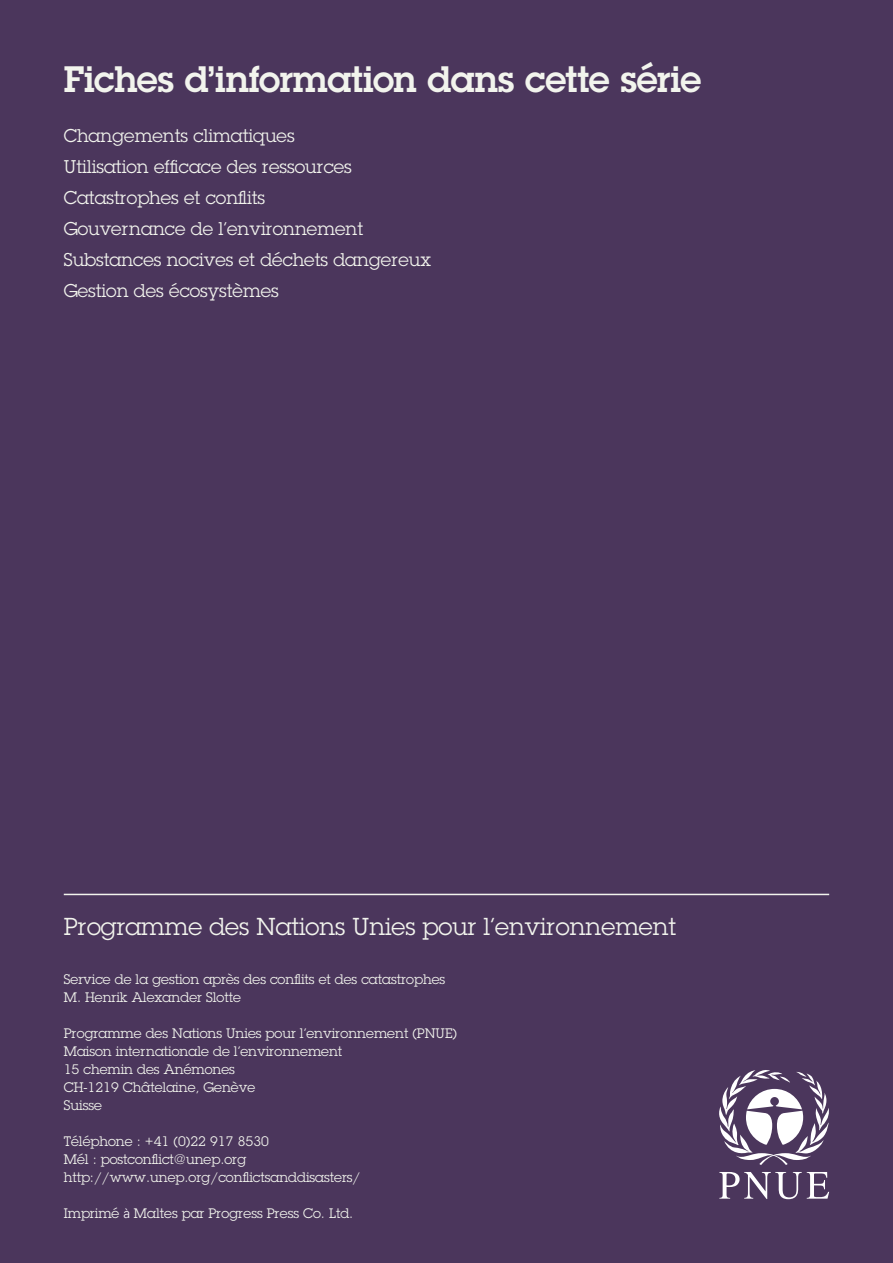
<style>
.page{position:relative;width:893px;height:1263px;background:#4b365c}
.page>*{position:absolute;margin:0;border:0;box-sizing:border-box;transform-origin:0 0}
.t1{font:600 36px "Lubalin Graph";letter-spacing:-.015em;color:#f2f4ed}
.t2{font:24px "Lubalin Graph";color:#f2f4ed}
.t3{font:18px/31px "Lubalin Graph";color:#f2f4ed}
.t4{font:13.5px/18px "Lubalin Graph";color:#f2f4ed}
.s1{font-family:"Univers";font-weight:300;color:#fff}
</style>
<div class="page">
<hr style="left:64px;top:894px;width:765px;height:1px;background:#f2f4ed">
<svg style="left:719px;top:1070px;width:110px;height:95px"></svg>
<svg style="left:719px;top:1172px;width:110px;height:27px"></svg>
<h1 class="t1" style="left:64px;top:55px;width:639px">Fiches d’information dans cette série</h1>
<h3 class="t3" style="left:64px;top:120px;width:369px">Changements climatiques<br>Utilisation efficace des ressources<br>Catastrophes et conflits<br>Gouvernance de l’environnement<br>Substances nocives et déchets dangereux<br>Gestion des écosystèmes</h3>
<h2 class="t2" style="left:64px;top:911px;width:614px">Programme des Nations Unies pour l’environnement</h2>
<p class="t4" style="left:64px;top:970px;width:383px">Service de la gestion après des conflits et des catastrophes<br>M. Henrik Alexander Slotte</p>
<p class="t4" style="left:64px;top:1024px;width:395px">Programme des Nations Unies pour l’environnement (PNUE)<br>Maison internationale de l’environnement<br>15 chemin des Anémones<br>CH-1219 Châtelaine, Genève<br>Suisse</p>
<p class="t4" style="left:64px;top:1132px;width:298px">Téléphone : +41 (0)22 917 8530<br>Mél : postconflict@unep.org http://www.unep.org/conflictsanddisasters/</p>
<p class="t4" style="left:64px;top:1204px;width:291px">Imprimé <span class="s1">à</span> Maltes par Progress Press Co. Ltd.</p>
</div>
